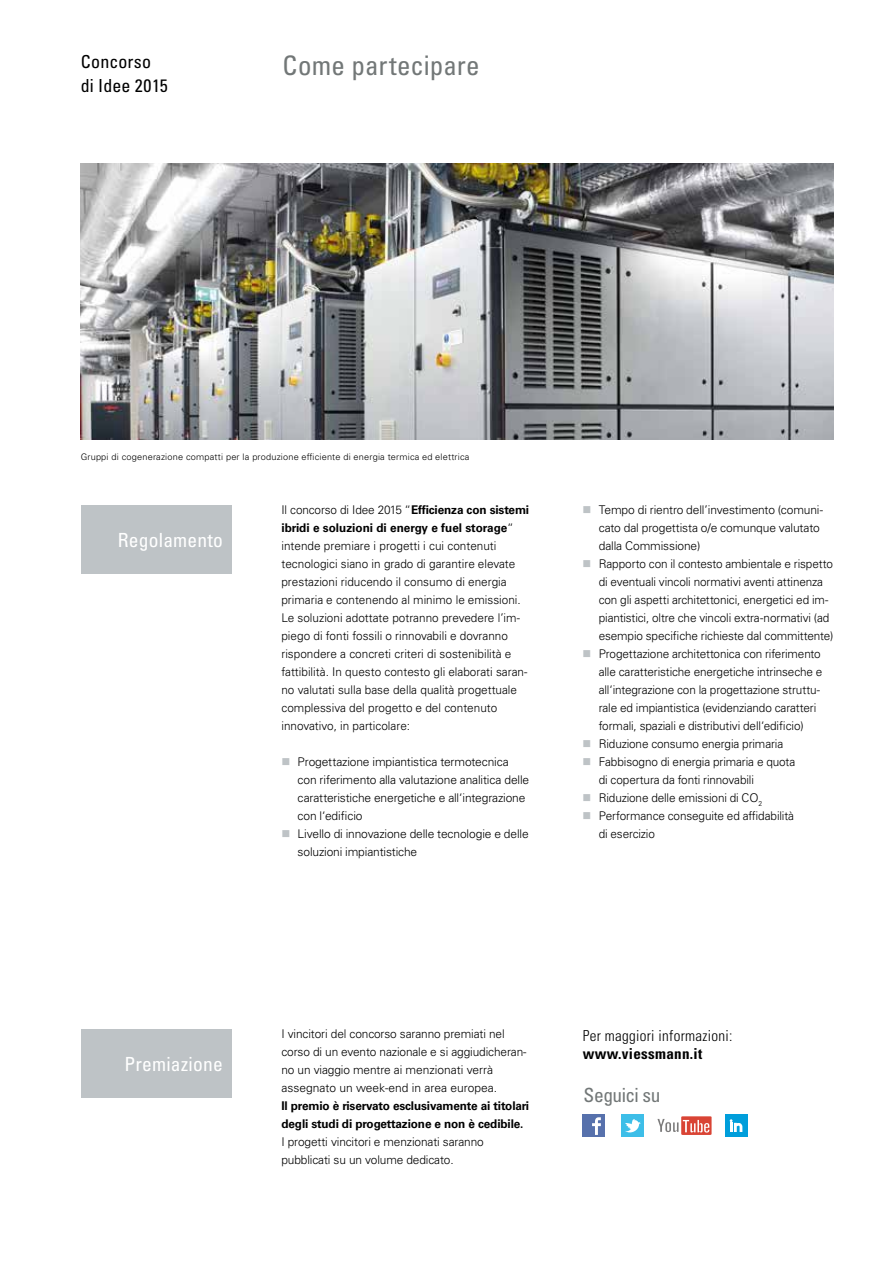
<style>
.page{position:relative;width:893px;height:1263px;background:#fff}
.page>*{position:absolute;margin:0;border:0;box-sizing:border-box;transform-origin:0 0}
.t1{font:condensed 27px "Univers LTCYR 57";color:#727777}
.t2{font:condensed 19.5px "Univers LTCYR 57";letter-spacing:.01em;color:#fff}
.t3{font:condensed 19.5px "Univers LTCYR 57";letter-spacing:-.025em;color:#727777}
.t4{font:condensed 18px/24px "Univers LTCYR 57";letter-spacing:.005em;color:#000}
.t5{font:300 condensed 15.15px "Univers";letter-spacing:.02em;color:#000}
.t6{font:700 condensed 15.15px "Univers";letter-spacing:.02em;color:#000}
.t7{font:300 12px/18px "Univers LTCYR 45";letter-spacing:-.01em;color:#000}
.t8{font:700 12px/18px "Univers LTCYR 65";letter-spacing:-.01em;color:#000}
.t9{font:300 9px "Univers LTCYR 45";letter-spacing:.02em;color:#000}
.s1{font-family:"Univers LTCYR 65";font-weight:700}
.s2{font-family:"Univers LTCYR 45";font-weight:300}
.s3{color:#bec3c6}
</style>
<div class="page">
<div style="left:583px;top:1114px;width:22px;height:23px;background:#5771ac"></div>
<svg style="left:592px;top:1117px;width:9px;height:18px"></svg>
<div style="left:622px;top:1114px;width:22px;height:23px;background:#3dbee8"></div>
<svg style="left:625px;top:1119px;width:16px;height:14px"></svg>
<svg style="left:657px;top:1116px;width:55px;height:19px"></svg>
<div style="left:725px;top:1114px;width:22px;height:23px;background:#009edb"></div>
<svg style="left:730px;top:1119px;width:12px;height:13px"></svg>
<div style="left:81px;top:1029px;width:150px;height:68px;background:#bec3c6"></div>
<img style="left:81px;top:164px;width:752px;height:275px">
<div style="left:81px;top:505px;width:150px;height:68px;background:#bec3c6"></div>
<h3 class="t4" style="left:81px;top:49px;width:89px">Concorso di Idee 2015</h3>
<h1 class="t1" style="left:283px;top:48px;width:199px">Come partecipare</h1>
<p class="t9" style="left:81px;top:451px;width:390px">Gruppi di cogenerazione compatti per la produzione efficiente di energia termica ed elettrica</p>
<h2 class="t2" style="left:118px;top:527px;width:106px">Regolamento</h2>
<p class="t7" style="left:281px;top:500px;width:249px">Il concorso di Idee 2015 “<span class="s1">Efficienza con sistemi</span></p>
<p class="t8" style="left:281px;top:518px;width:234px">ibridi e soluzioni di energy e fuel storage<span class="s2">“</span></p>
<p class="t7" style="left:281px;top:536px;width:247px">intende premiare i progetti i cui contenuti tecnologici siano in grado di garantire elevate prestazioni riducendo il consumo di energia primaria e contenendo al minimo le emissioni.<br>Le soluzioni adottate potranno prevedere l’im&shy;piego di fonti fossili o rinnovabili e dovranno rispondere a concreti criteri di sostenibilità e fattibilità. In questo contesto gli elaborati saran&shy;no valutati sulla base della qualità progettuale complessiva del progetto e del contenuto innovativo, in particolare:</p>
<p class="t7" style="left:298px;top:752px;width:233px;text-indent:-16px"><span class="s3">■</span> Progettazione impiantistica termotecnica con riferimento alla valutazione analitica delle caratteristiche energetiche e all‘integrazione con l‘edificio</p>
<p class="t7" style="left:298px;top:824px;width:233px;text-indent:-16px"><span class="s3">■</span> Livello di innovazione delle tecnologie e delle soluzioni impiantistiche</p>
<p class="t7" style="left:599px;top:501px;width:226px;text-indent:-16px"><span class="s3">■</span> Tempo di rientro dell’investimento (comuni&shy;cato dal progettista o/e comunque valutato dalla Commissione)</p>
<p class="t7" style="left:599px;top:555px;width:236px;text-indent:-16px"><span class="s3">■</span> Rapporto con il contesto ambientale e rispetto di eventuali vincoli normativi aventi attinenza con gli aspetti architettonici, energetici ed im&shy;piantistici, oltre che vincoli extra-normativi (ad esempio specifiche richieste dal committente)</p>
<p class="t7" style="left:599px;top:645px;width:225px;text-indent:-16px"><span class="s3">■</span> Progettazione architettonica con riferimento alle caratteristiche energetiche intrinseche e all‘integrazione con la progettazione struttu&shy;rale ed impiantistica (evidenziando caratteri formali, spaziali e distributivi dell‘edificio)</p>
<p class="t7" style="left:583px;top:735px;width:202px"><span class="s3">■</span> Riduzione consumo energia primaria</p>
<p class="t7" style="left:599px;top:753px;width:198px;text-indent:-16px"><span class="s3">■</span> Fabbisogno di energia primaria e quota di copertura da fonti rinnovabili</p>
<p class="t7" style="left:583px;top:789px;width:181px"><span class="s3">■</span> Riduzione delle emissioni di CO<sub>2</sub></p>
<p class="t7" style="left:599px;top:807px;width:197px;text-indent:-16px"><span class="s3">■</span> Performance conseguite ed affidabilità di esercizio</p>
<h2 class="t2" style="left:124px;top:1052px;width:100px">Premiazione</h2>
<p class="t7" style="left:281px;top:1024px;width:247px">I vincitori del concorso saranno premiati nel corso di un evento nazionale e si aggiudicheran&shy;no un viaggio mentre ai menzionati verrà assegnato un week-end in area europea.</p>
<p class="t8" style="left:281px;top:1096px;width:249px">Il premio è riservato esclusivamente ai titolari degli studi di progettazione e non è cedibile.</p>
<p class="t7" style="left:281px;top:1132px;width:204px">I progetti vincitori e menzionati saranno pubblicati su un volume dedicato.</p>
<p class="t5" style="left:583px;top:1026px;width:151px">Per maggiori informazioni:</p>
<p class="t6" style="left:583px;top:1044px;width:121px">www.viessmann.it</p>
<h2 class="t3" style="left:583px;top:1083px;width:78px">Seguici su</h2>
</div>
